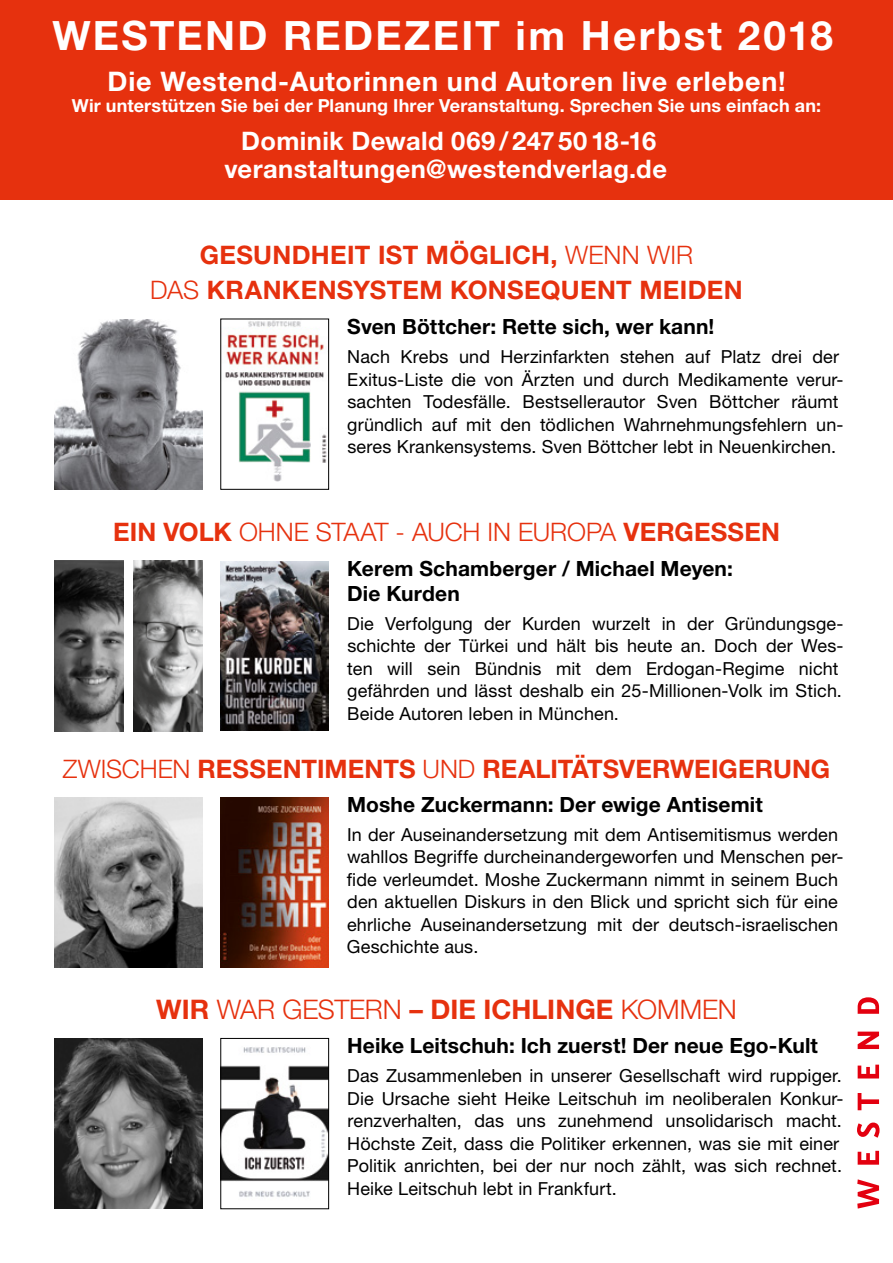
<style>
.page{position:relative;width:893px;height:1263px;background:#fff}
.page>*{position:absolute;margin:0;border:0;box-sizing:border-box;transform-origin:0 0}
.t1{font:700 40.5px "Helvetica Neue LT Std";letter-spacing:.055em;color:#fff}
.t2{font:700 27px "Helvetica Neue LT Std";letter-spacing:.03em;color:#fff}
.t3{font:300 27px "Helvetica Neue LT Std";color:#e6310e}
.t4{font:700 25.5px/35px "Helvetica Neue LT Std";letter-spacing:.01em;color:#e6310e;text-align:center}
.t5{font:700 25.5px/27.6px "Helvetica Neue LT Std";letter-spacing:.015em;color:#fff;text-align:center}
.t6{font:300 25.5px "Helvetica Neue LT Std";letter-spacing:-.005em;color:#e6310e}
.t7{font:700 21px/24.5px "Helvetica Neue LT Std";letter-spacing:.005em;color:#000}
.t8{font:18px/22.5px "Helvetica Neue LT Std";letter-spacing:.005em;color:#000}
.t9{font:700 18px "Helvetica Neue LT Std";letter-spacing:.01em;color:#fff}
.s1{font-weight:300}
.s2{font-weight:700}
</style>
<div class="page">
<div style="left:0;top:0;width:893px;height:200px;background:#e6310e"></div>
<img style="left:134px;top:561px;width:69px;height:171px">
<img style="left:225px;top:321px;width:102px;height:160px">
<div style="left:221px;top:319px;width:108px;height:170px;border:1px solid #000"></div>
<img style="left:54px;top:319px;width:149px;height:170px">
<img style="left:221px;top:561px;width:108px;height:170px">
<img style="left:54px;top:561px;width:69px;height:171px">
<img style="left:221px;top:797px;width:108px;height:170px">
<img style="left:54px;top:797px;width:149px;height:171px">
<img style="left:223px;top:1047px;width:104px;height:150px">
<div style="left:221px;top:1038px;width:108px;height:171px;border:1px solid #000"></div>
<img style="left:54px;top:1038px;width:149px;height:171px">
<svg style="left:857px;top:1179px;width:22px;height:29px"></svg>
<svg style="left:858px;top:1151px;width:21px;height:14px"></svg>
<svg style="left:857px;top:1122px;width:22px;height:16px"></svg>
<svg style="left:858px;top:1093px;width:21px;height:17px"></svg>
<svg style="left:858px;top:1065px;width:21px;height:13px"></svg>
<svg style="left:858px;top:1031px;width:21px;height:18px"></svg>
<svg style="left:858px;top:997px;width:21px;height:17px"></svg>
<h1 class="t1" style="left:52px;top:10px;width:782px">WESTEND REDEZEIT im Herbst 2018</h1>
<h2 class="t2" style="left:107px;top:64px;width:680px">Die Westend-Autorinnen und Autoren live erleben!</h2>
<p class="t9" style="left:72px;top:95px;width:751px">Wir unterstützen Sie bei der Planung Ihrer Veranstaltung. Sprechen Sie uns einfach an:</p>
<h3 class="t5" style="left:224px;top:127px;width:444px">Dominik Dewald 069 / 247 50 18-16 veranstaltungen@westendverlag.de</h3>
<h3 class="t4" style="left:150px;top:236px;width:594px">GESUNDHEIT IST MÖGLICH, <span class="s1">WENN WIR<br>DAS</span> KRANKENSYSTEM KONSEQUENT MEIDEN</h3>
<p class="t7" style="left:347px;top:314px;width:369px">Sven Böttcher: Rette sich, wer kann!</p>
<p class="t8" style="left:347px;top:345px;width:498px">Nach Krebs und Herzinfarkten stehen auf Platz drei der Exitus-Liste die von Ärzten und durch Medikamente verur&shy;sachten Todesfälle. Bestsellerautor Sven Böttcher räumt gründlich auf mit den tödlichen Wahrnehmungsfehlern un&shy;seres Krankensystems. Sven Böttcher lebt in Neuenkirchen.</p>
<h3 class="t6" style="left:113px;top:516px;width:668px"><span class="s2">EIN VOLK</span> OHNE STAAT - AUCH IN EUROPA <span class="s2">VERGESSEN</span></h3>
<p class="t7" style="left:347px;top:556px;width:387px">Kerem Schamberger / Michael Meyen:<br>Die Kurden</p>
<p class="t8" style="left:347px;top:612px;width:498px">Die Verfolgung der Kurden wurzelt in der Gründungsge&shy;schichte der Türkei und hält bis heute an. Doch der Wes&shy;ten will sein Bündnis mit dem Erdogan-Regime nicht gefährden und lässt deshalb ein 25-Millionen-Volk im Stich.<br>Beide Autoren leben in München.</p>
<h3 class="t4" style="left:63px;top:751px;width:769px"><span class="s1">ZWISCHEN</span> RESSENTIMENTS <span class="s1">UND</span> REALITÄTSVERWEIGERUNG</h3>
<p class="t7" style="left:347px;top:792px;width:417px">Moshe Zuckermann: Der ewige Antisemit</p>
<p class="t8" style="left:347px;top:823px;width:498px">In der Auseinandersetzung mit dem Antisemitismus werden wahllos Begriffe durcheinandergeworfen und Menschen per&shy;fide verleumdet. Moshe Zuckermann nimmt in seinem Buch den aktuellen Diskurs in den Blick und spricht sich für eine ehrliche Auseinandersetzung mit der deutsch-israelischen Geschichte aus.</p>
<h2 class="t3" style="left:156px;top:993px;width:582px"><span class="s2">WIR</span> WAR GESTERN <span class="s2">– DIE ICHLINGE</span> KOMMEN</h2>
<p class="t7" style="left:347px;top:1033px;width:472px">Heike Leitschuh: Ich zuerst! Der neue Ego-Kult</p>
<p class="t8" style="left:347px;top:1064px;width:498px">Das Zusammenleben in unserer Gesellschaft wird ruppiger.<br>Die Ursache sieht Heike Leitschuh im neoliberalen Konkur&shy;renzverhalten, das uns zunehmend unsolidarisch macht.<br>Höchste Zeit, dass die Politiker erkennen, was sie mit einer Politik anrichten, bei der nur noch zählt, was sich rechnet.<br>Heike Leitschuh lebt in Frankfurt.</p>
</div>
